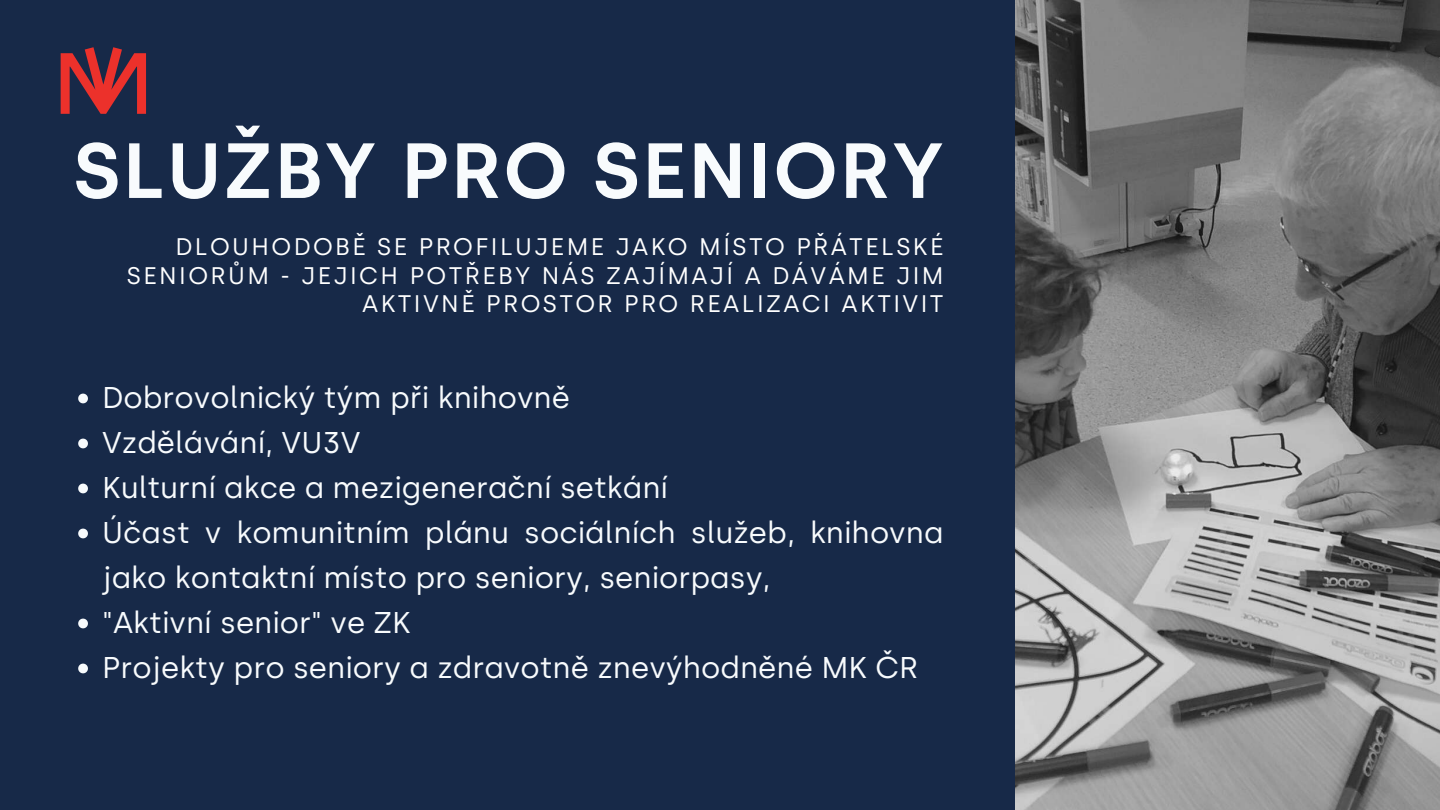
<style>
.page{position:relative;width:1440px;height:810px;background:#172948}
.page>*{position:absolute;margin:0;border:0;box-sizing:border-box;transform-origin:0 0}
.t1{font:600 78px "Silka";letter-spacing:.03em;color:#f8fbfd}
.t2{font:30px/45px "Silka";color:#f8fbfd}
.t3{font:24px/28.5px "Silka";letter-spacing:.1em;color:#fff;text-align:right}
</style>
<div class="page">
<svg style="left:78px;top:394px;width:10px;height:9px"></svg>
<svg style="left:78px;top:439px;width:10px;height:9px"></svg>
<svg style="left:78px;top:484px;width:10px;height:9px"></svg>
<svg style="left:78px;top:529px;width:10px;height:9px"></svg>
<svg style="left:78px;top:619px;width:10px;height:9px"></svg>
<svg style="left:78px;top:664px;width:10px;height:9px"></svg>
<img style="left:1016px;top:0;width:424px;height:810px">
<svg style="left:61px;top:47px;width:85px;height:67px"></svg>
<h1 class="t1" style="left:74px;top:124px;width:871px">SLUŽBY PRO SENIORY</h1>
<p class="t3" style="left:127px;top:233px;width:818px">DLOUHODOBĚ SE PROFILUJEME JAKO MÍSTO PŘÁTELSKÉ<br>SENIORŮM - JEJICH POTŘEBY NÁS ZAJÍMAJÍ A DÁVÁME JIM<br>AKTIVNĚ PROSTOR PRO REALIZACI AKTIVIT</p>
<p class="t2" style="left:102px;top:375px;width:843px">Dobrovolnický tým při knihovně<br>Vzdělávání, VU3V<br>Kulturní akce a mezigenerační setkání<br>Účast v komunitním plánu sociálních služeb, knihovna jako kontaktní místo pro seniory, seniorpasy,<br>"Aktivní senior" ve ZK<br>Projekty pro seniory a zdravotně znevýhodněné MK ČR</p>
</div>
